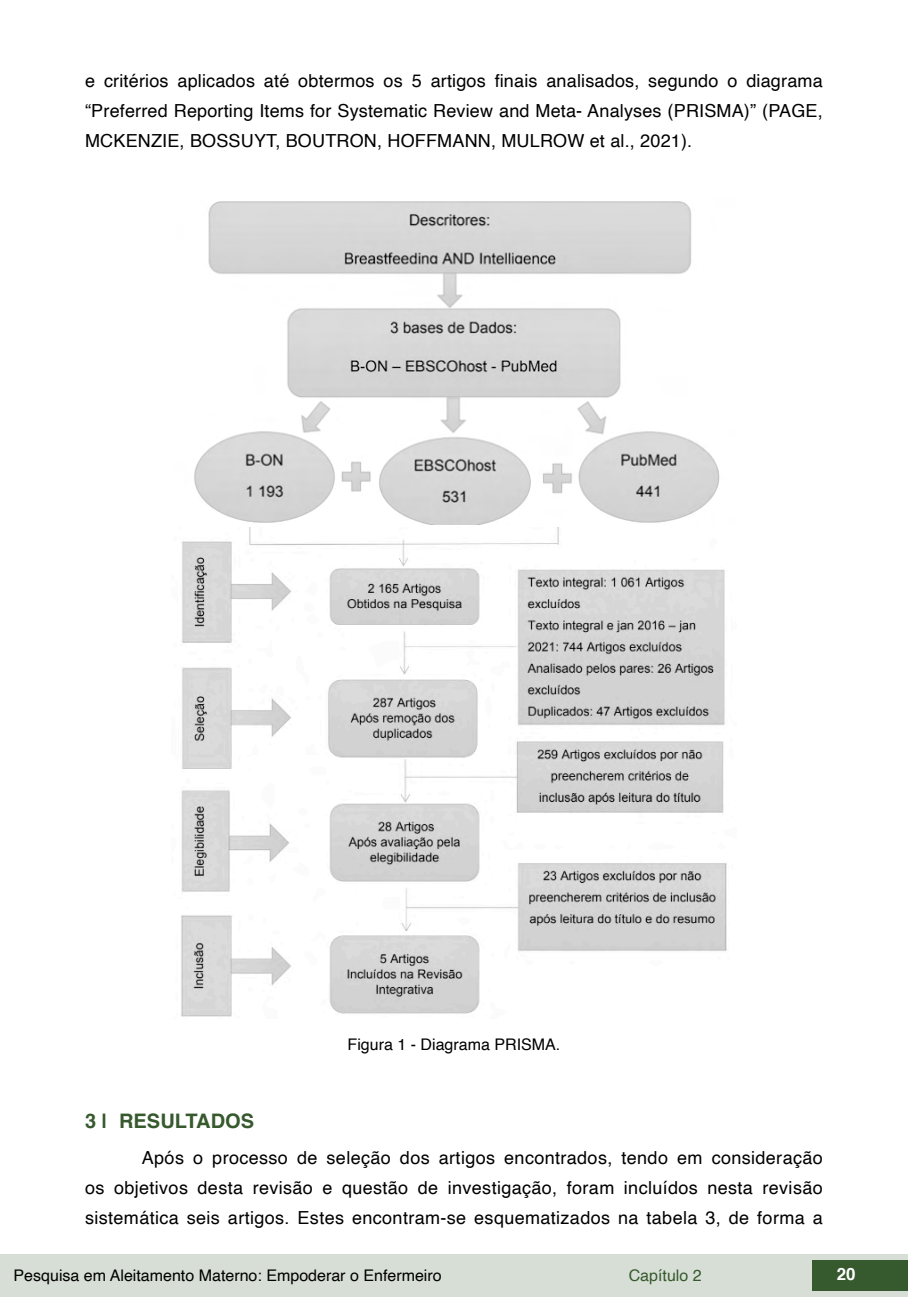
<style>
.page{position:relative;width:908px;height:1304px;background:#fff}
.page>*{position:absolute;margin:0;border:0;box-sizing:border-box;transform-origin:0 0}
.t1{font:700 20px "Helvetica";color:#36592e}
.t2{font:18px/30px "Helvetica";letter-spacing:.015em;color:#000;text-align:justify}
.t3{font:700 16.8px "Helvetica";color:#fff}
.t4{font:16px "Helvetica";color:#000}
.t5{font:16px "Helvetica";color:#36592e}
</style>
<div class="page">
<div style="left:0;top:1254px;width:906px;height:43px;background:#d7ded5"></div>
<div style="left:812px;top:1261px;width:95px;height:30px;background:#36592e"></div>
<img style="left:194px;top:201px;width:526px;height:323px">
<img style="left:181px;top:528px;width:546px;height:489px">
<p class="t2" style="left:85px;top:66px;width:738px">e critérios aplicados até obtermos os 5 artigos finais analisados, segundo o diagrama “Preferred Reporting Items for Systematic Review and Meta- Analyses (PRISMA)” (PAGE, MCKENZIE, BOSSUYT, BOUTRON, HOFFMANN, MULROW et al., 2021).</p>
<p class="t4" style="left:347px;top:1032px;width:214px">Figura 1 - Diagrama PRISMA.</p>
<p class="t1" style="left:85px;top:1105px;width:170px">3 | RESULTADOS</p>
<p class="t2" style="left:85px;top:1143px;width:738px;text-indent:57px">Após o processo de seleção dos artigos encontrados, tendo em consideração os objetivos desta revisão e questão de investigação, foram incluídos nesta revisão sistemática seis artigos. Estes encontram-se esquematizados na tabela 3, de forma a</p>
<p class="t4" style="left:14px;top:1263px;width:429px">Pesquisa em Aleitamento Materno: Empoderar o Enfermeiro</p>
<p class="t5" style="left:628px;top:1263px;width:74px">Capítulo 2</p>
<p class="t3" style="left:836px;top:1261px;width:20px">20</p>
</div>
